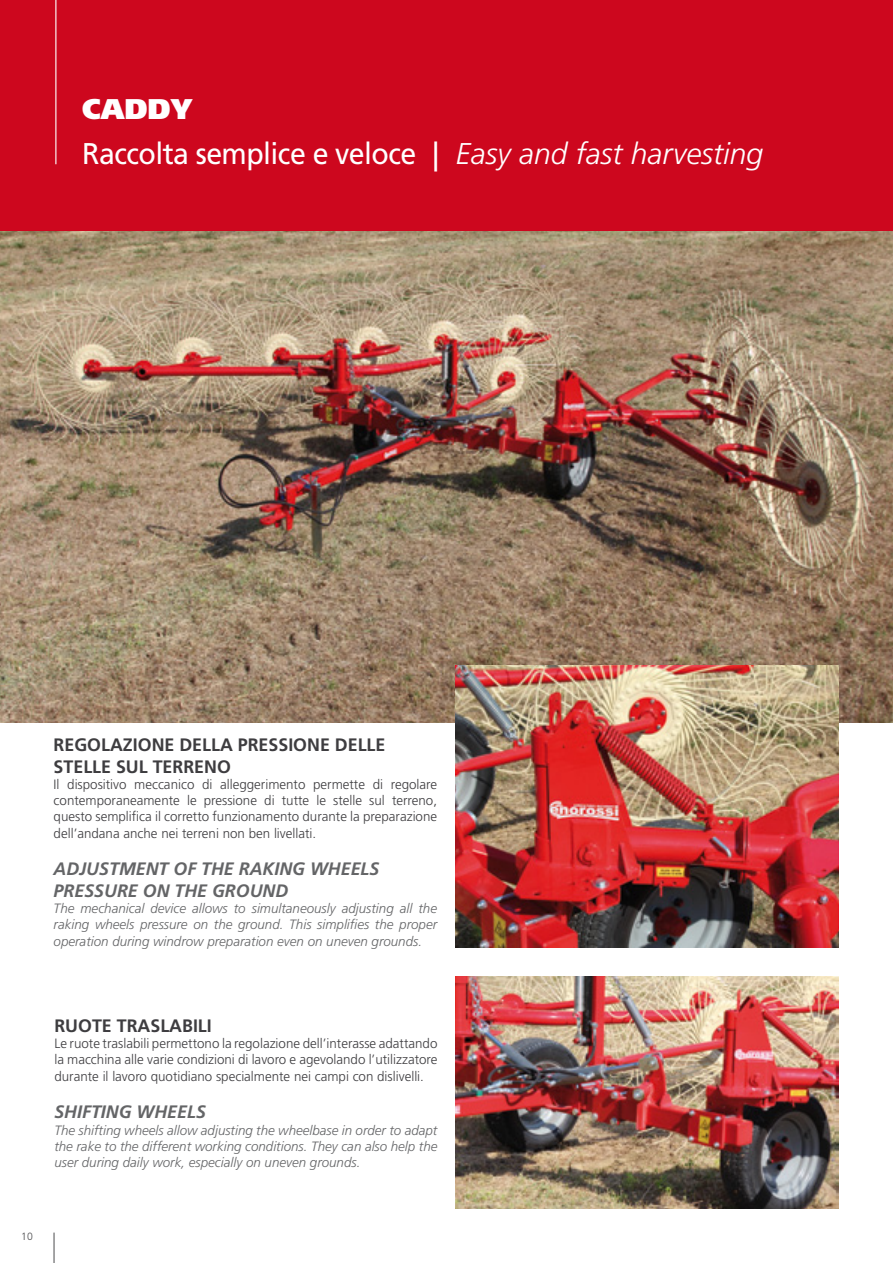
<style>
.page{position:relative;width:893px;height:1263px;background:#fff}
.page>*{position:absolute;margin:0;border:0;box-sizing:border-box;transform-origin:0 0}
.t1{font:30px "Frutiger LT Std";letter-spacing:-.02em;color:#fff;scale:.95 1}
.t2{font:900 28.5px "Frutiger LT Std";color:#fff}
.t3{font:700 18px/21.6px "Frutiger LT Std";color:#3e3d40}
.t4{font:italic 700 18px/21.6px "Frutiger LT Std";color:#646567}
.t5{font:300 13.5px/16.2px "Frutiger LT Std";color:#3e3d40;text-align:justify}
.t6{font:italic 300 13.5px/16.2px "Frutiger LT Std";color:#646567;text-align:justify}
.t7{font:300 10.5px "Frutiger LT Std";color:#4b4b4d}
.s1{font-weight:300;font-style:italic}
</style>
<div class="page">
<hr style="left:54px;top:1232px;width:1px;height:31px;background:#4b4b4d">
<img style="left:455px;top:976px;width:384px;height:233px">
<img style="left:0;top:231px;width:893px;height:491px">
<div style="left:0;top:0;width:893px;height:231px;background:#cd071e"></div>
<hr style="left:55px;top:0;width:1px;height:164px;background:#fff">
<img style="left:455px;top:665px;width:384px;height:282px">
<h2 class="t2" style="left:82px;top:92px;width:43px">CADDY</h2>
<h1 class="t1" style="left:82px;top:136px;width:718px">Raccolta semplice e veloce | <span class="s1">Easy and fast harvesting</span></h1>
<h3 class="t3" style="left:54px;top:734px;width:333px">REGOLAZIONE DELLA PRESSIONE DELLE<br>STELLE SUL TERRENO</h3>
<p class="t5" style="left:54px;top:776px;width:385px">Il dispositivo meccanico di alleggerimento permette di regolare contemporaneamente le pressione di tutte le stelle sul terreno, questo semplifica il corretto funzionamento durante la preparazione dell’andana anche nei terreni non ben livellati.</p>
<h3 class="t4" style="left:54px;top:858px;width:327px">ADJUSTMENT OF THE RAKING WHEELS<br>PRESSURE ON THE GROUND</h3>
<p class="t6" style="left:54px;top:901px;width:385px">The mechanical device allows to simultaneously adjusting all the raking wheels pressure on the ground. This simplifies the proper operation during windrow preparation even on uneven grounds.</p>
<h3 class="t3" style="left:54px;top:1015px;width:159px">rUOTE TRASLABILI</h3>
<p class="t5" style="left:54px;top:1035px;width:385px">Le ruote traslabili permettono la regolazione dell’interasse adattando la macchina alle varie condizioni di lavoro e agevolando l’utilizzatore durante il lavoro quotidiano specialmente nei campi con dislivelli.</p>
<h3 class="t4" style="left:54px;top:1101px;width:153px">SHIFTING WHEELS</h3>
<p class="t6" style="left:54px;top:1122px;width:385px">The shifting wheels allow adjusting the wheelbase in order to adapt the rake to the different working conditions. They can also help the user during daily work, especially on uneven grounds.</p>
<p class="t7" style="left:21px;top:1230px;width:13px">10</p>
</div>
